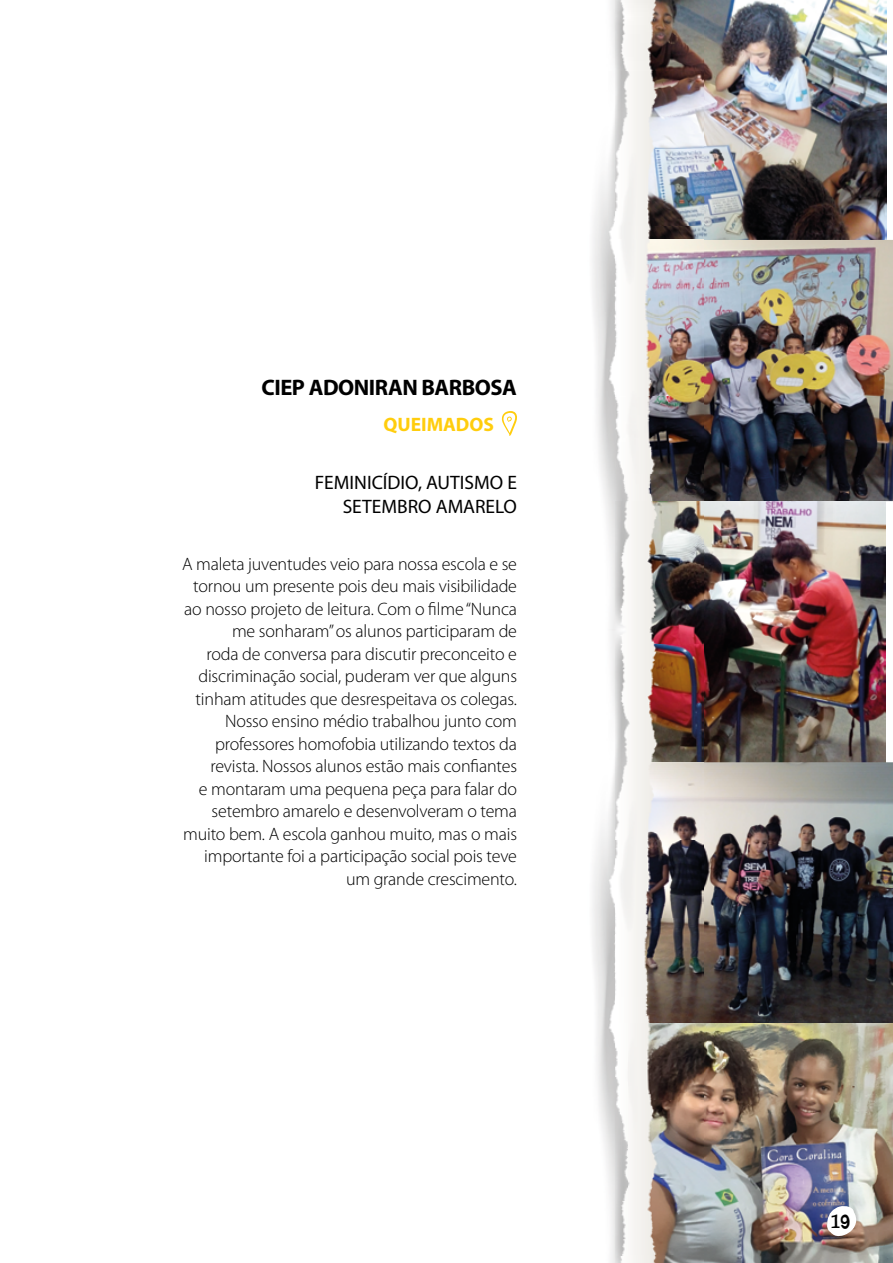
<style>
.page{position:relative;width:893px;height:1263px;background:#fff}
.page>*{position:absolute;margin:0;border:0;box-sizing:border-box;transform-origin:0 0}
.t1{font:700 22.5px "Myriad Pro";letter-spacing:-.02em;color:#000}
.t2{font:19.5px/23.4px "Myriad Pro";color:#000;text-align:right}
.t3{font:700 19.5px "Myriad Pro";color:#ffcd0d}
.t4{font:19.2px "Barrio";color:#000}
.t5{font:300 18px/22.5px "Myriad Pro";letter-spacing:-.01em;color:#000;text-align:right}
</style>
<div class="page">
<svg style="left:501px;top:411px;width:16px;height:25px"></svg>
<img style="left:703px;top:0;width:184px;height:240px">
<img style="left:703px;top:240px;width:190px;height:261px">
<img style="left:703px;top:501px;width:182px;height:261px">
<img style="left:703px;top:762px;width:190px;height:501px">
<img style="left:592px;top:0;width:111px;height:1263px">
<svg style="left:827px;top:1206px;width:29px;height:31px"></svg>
<p class="t1" style="left:261px;top:375px;width:257px">CIEP ADONIRAN BARBOSA</p>
<p class="t3" style="left:383px;top:413px;width:112px">QUEIMADOS</p>
<p class="t2" style="left:315px;top:472px;width:204px">FEMINICÍDIO, AUTISMO E<br>SETEMBRO AMARELO</p>
<p class="t5" style="left:182px;top:553px;width:336px">A maleta juventudes veio para nossa escola e se tornou um presente pois deu mais visibilidade ao nosso projeto de leitura. Com o filme “Nunca me sonharam” os alunos participaram de<br>roda de conversa para discutir preconceito e discriminação social, puderam ver que alguns tinham atitudes que desrespeitava os colegas.<br>Nosso ensino médio trabalhou junto com professores homofobia utilizando textos da revista. Nossos alunos estão mais confiantes<br>e montaram uma pequena peça para falar do setembro amarelo e desenvolveram o tema muito bem. A escola ganhou muito, mas o mais importante foi a participação social pois teve um grande crescimento.</p>
<p class="t4" style="left:831px;top:1211px;width:21px">19</p>
</div>
